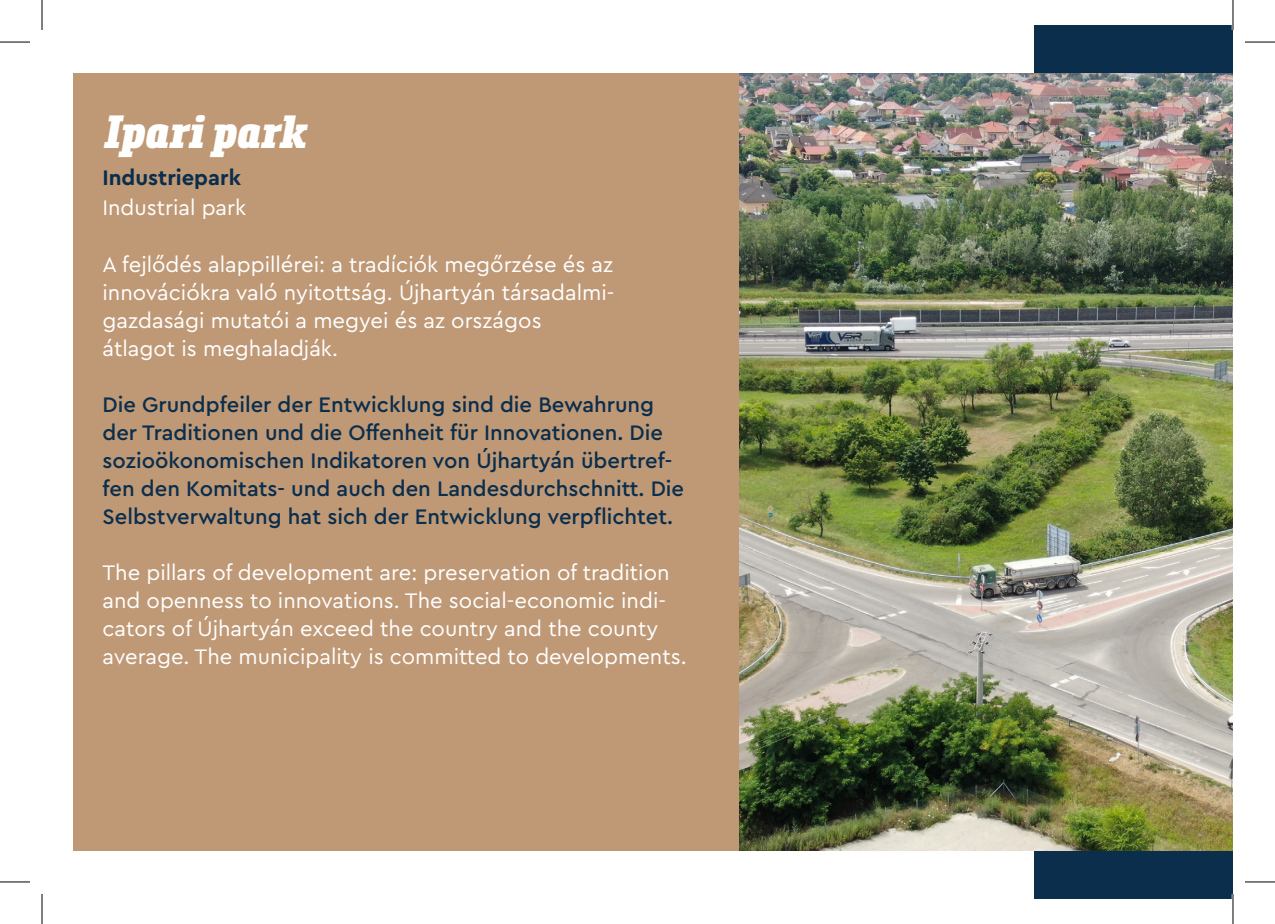
<style>
.page{position:relative;width:1275px;height:924px;background:#fff}
.page>*{position:absolute;margin:0;border:0;box-sizing:border-box;transform-origin:0 0}
.t1{font:italic 900 45.8px "Metronic Slab Narrow";color:#fff}
.Paragraph_Style_1{font:22px/28px "Cera PRO";color:#fff}
.Paragraph_Style_1-2{font:500 22px/28px "Cera PRO";color:#0b2e4c}
.t2{font:700 22px "Cera PRO";color:#0b2e4c}
</style>
<div class="page">
<div style="left:73px;top:73px;width:1160px;height:777px;background:#bf9976"></div>
<div style="left:1034px;top:25px;width:199px;height:873px;background:#0b2e4c"></div>
<img style="left:739px;top:73px;width:494px;height:777px">
<hr style="left:1231px;top:0;width:3px;height:30px;background:#fff">
<hr style="left:1231px;top:893px;width:3px;height:30px;background:#fff">
<hr style="left:0;top:42px;width:30px;height:1px;background:#000">
<hr style="left:1245px;top:42px;width:30px;height:1px;background:#000">
<hr style="left:0;top:881px;width:30px;height:1px;background:#000">
<hr style="left:1245px;top:881px;width:30px;height:1px;background:#000">
<hr style="left:42px;top:0;width:1px;height:30px;background:#000">
<hr style="left:42px;top:893px;width:1px;height:30px;background:#000">
<hr style="left:1232px;top:0;width:1px;height:30px;background:#000">
<hr style="left:1232px;top:893px;width:1px;height:30px;background:#000">
<p class="t1" style="left:102px;top:104px;width:204px">Ipari park</p>
<p class="t2" style="left:102px;top:162px;width:140px">Industriepark</p>
<p class="Paragraph_Style_1" style="left:102px;top:192px;width:145px">Industrial park</p>
<p class="Paragraph_Style_1" style="left:102px;top:249px;width:512px">A fejlődés alappillérei: a tradíciók megőrzése és az</p>
<p class="Paragraph_Style_1" style="left:102px;top:277px;width:513px">innovációkra való nyitottság. Újhartyán társadalmi&shy;gazdasági mutatói a megyei és az országos</p>
<p class="Paragraph_Style_1" style="left:102px;top:333px;width:237px">átlagot is meghaladják.</p>
<p class="Paragraph_Style_1-2" style="left:102px;top:389px;width:583px">Die Grundpfeiler der Entwicklung sind die Bewahrung der Traditionen und die Offenheit für Innovationen. Die sozioökonomischen Indikatoren von Újhartyán übertref&shy;fen den Komitats- und auch den Landesdurchschnitt. Die Selbstverwaltung hat sich der Entwicklung verpflichtet.</p>
<p class="Paragraph_Style_1" style="left:102px;top:557px;width:586px">The pillars of development are: preservation of tradition and openness to innovations. The social-economic indi&shy;cators of Újhartyán exceed the country and the county average. The municipality is committed to developments.</p>
</div>
